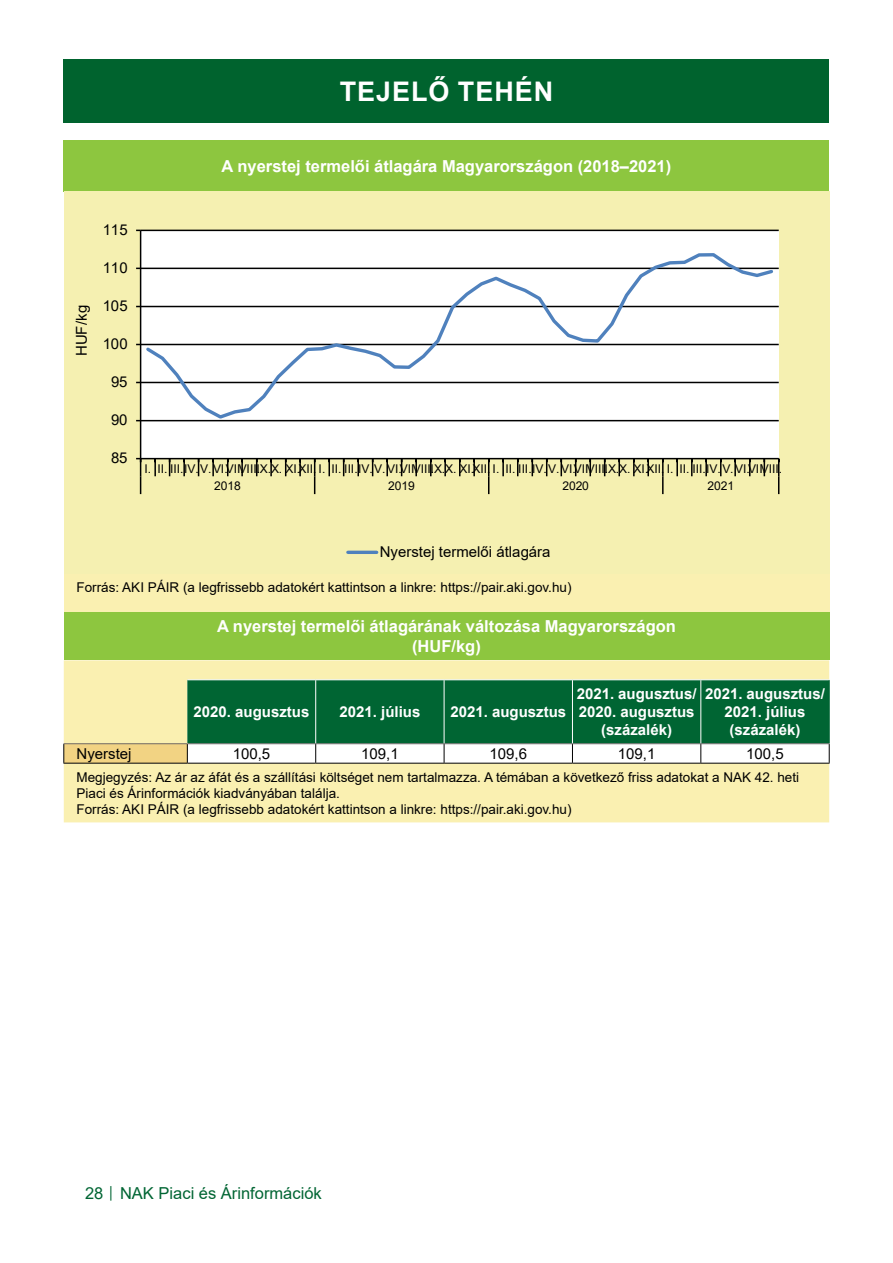
<style>
.page{position:relative;width:893px;height:1263px;background:#fff}
.page>*{position:absolute;margin:0;border:0;box-sizing:border-box;transform-origin:0 0}
.Cím_01_tartalomjegyz{font:700 27px "Arial";letter-spacing:.035em;color:#fff}
.Tablazat_cime{font:700 16.5px/19.8px "Arial";color:#fff;text-align:center}
.t1{font:16.5px "Arial";color:#006533}
.Tablazat_fejlece_koz{font:700 15px/18px "Arial";color:#fff;text-align:center}
.Tablazat_bal_kategor{font:15px "Arial";color:#000}
.Tablazat_kozep_ertek{font:15px "Arial";color:#000}
.Tablazat_forrasa{font:13.5px/16.2px "Arial";color:#000}
.t2{font:12px/17.7px "Arial";letter-spacing:-.005em;color:#000}
.s1{font-size:12px}
</style>
<div class="page">
<div style="left:64px;top:60px;width:765px;height:63px;background:#00632e"></div>
<div style="left:64px;top:611px;width:765px;height:49px;background:#8dc63f"></div>
<div style="left:64px;top:660px;width:765px;height:162px;background:#faf0b1"></div>
<div style="left:64px;top:744px;width:123px;height:19px;background:#f2d383"></div>
<hr style="left:187px;top:679px;width:129px;height:1px;background:#fff">
<hr style="left:316px;top:679px;width:128px;height:1px;background:#fff">
<hr style="left:444px;top:679px;width:128px;height:1px;background:#fff">
<hr style="left:572px;top:679px;width:129px;height:1px;background:#fff">
<hr style="left:701px;top:679px;width:129px;height:1px;background:#fff">
<hr style="left:63px;top:743px;width:124px;height:1px;background:#706f6f">
<svg style="left:63px;top:744px;width:1px;height:19px"></svg>
<svg style="left:187px;top:680px;width:643px;height:83px"></svg>
<hr style="left:63px;top:763px;width:124px;height:1px;background:#000">
<hr style="left:187px;top:763px;width:129px;height:1px;background:#000">
<hr style="left:316px;top:763px;width:128px;height:1px;background:#000">
<hr style="left:444px;top:763px;width:128px;height:1px;background:#000">
<hr style="left:572px;top:763px;width:129px;height:1px;background:#000">
<hr style="left:701px;top:763px;width:129px;height:1px;background:#000">
<div style="left:64px;top:140px;width:765px;height:51px;background:#8dc63f"></div>
<div style="left:64px;top:574px;width:765px;height:37px;background:#faf0b1"></div>
<div style="left:64px;top:191px;width:765px;height:383px;background:#f5f0b1"></div>
<div style="left:141px;top:230px;width:638px;height:229px;background:#fff"></div>
<hr style="left:141px;top:420px;width:638px;height:1px;background:#000">
<hr style="left:141px;top:382px;width:638px;height:1px;background:#000">
<hr style="left:141px;top:344px;width:638px;height:1px;background:#000">
<hr style="left:141px;top:306px;width:638px;height:1px;background:#000">
<hr style="left:141px;top:268px;width:638px;height:1px;background:#000">
<hr style="left:141px;top:230px;width:638px;height:1px;background:#000">
<hr style="left:140px;top:230px;width:1px;height:229px;background:#000">
<hr style="left:141px;top:458px;width:638px;height:1px;background:#000">
<svg style="left:154px;top:459px;width:2px;height:17px"></svg>
<svg style="left:169px;top:459px;width:1px;height:17px"></svg>
<svg style="left:183px;top:459px;width:2px;height:17px"></svg>
<svg style="left:198px;top:459px;width:1px;height:17px"></svg>
<svg style="left:212px;top:459px;width:2px;height:17px"></svg>
<svg style="left:227px;top:459px;width:1px;height:17px"></svg>
<svg style="left:241px;top:459px;width:2px;height:17px"></svg>
<svg style="left:256px;top:459px;width:1px;height:17px"></svg>
<svg style="left:270px;top:459px;width:2px;height:17px"></svg>
<svg style="left:285px;top:459px;width:1px;height:17px"></svg>
<svg style="left:299px;top:459px;width:2px;height:17px"></svg>
<svg style="left:328px;top:459px;width:2px;height:17px"></svg>
<svg style="left:343px;top:459px;width:1px;height:17px"></svg>
<svg style="left:357px;top:459px;width:2px;height:17px"></svg>
<svg style="left:372px;top:459px;width:1px;height:17px"></svg>
<svg style="left:386px;top:459px;width:2px;height:17px"></svg>
<svg style="left:401px;top:459px;width:1px;height:17px"></svg>
<svg style="left:415px;top:459px;width:2px;height:17px"></svg>
<svg style="left:430px;top:459px;width:2px;height:17px"></svg>
<svg style="left:444px;top:459px;width:2px;height:17px"></svg>
<svg style="left:459px;top:459px;width:1px;height:17px"></svg>
<svg style="left:473px;top:459px;width:2px;height:17px"></svg>
<svg style="left:502px;top:459px;width:2px;height:17px"></svg>
<svg style="left:517px;top:459px;width:1px;height:17px"></svg>
<svg style="left:532px;top:459px;width:1px;height:17px"></svg>
<svg style="left:546px;top:459px;width:1px;height:17px"></svg>
<svg style="left:561px;top:459px;width:1px;height:17px"></svg>
<svg style="left:575px;top:459px;width:1px;height:17px"></svg>
<svg style="left:589px;top:459px;width:2px;height:17px"></svg>
<svg style="left:604px;top:459px;width:1px;height:17px"></svg>
<svg style="left:618px;top:459px;width:2px;height:17px"></svg>
<svg style="left:633px;top:459px;width:2px;height:17px"></svg>
<svg style="left:647px;top:459px;width:2px;height:17px"></svg>
<svg style="left:676px;top:459px;width:2px;height:17px"></svg>
<svg style="left:691px;top:459px;width:1px;height:17px"></svg>
<svg style="left:705px;top:459px;width:2px;height:17px"></svg>
<svg style="left:720px;top:459px;width:1px;height:17px"></svg>
<svg style="left:734px;top:459px;width:2px;height:17px"></svg>
<svg style="left:749px;top:459px;width:1px;height:17px"></svg>
<svg style="left:764px;top:459px;width:1px;height:17px"></svg>
<svg style="left:136px;top:458px;width:5px;height:36px"></svg>
<svg style="left:314px;top:459px;width:1px;height:35px"></svg>
<svg style="left:488px;top:459px;width:1px;height:35px"></svg>
<svg style="left:662px;top:459px;width:2px;height:35px"></svg>
<svg style="left:778px;top:459px;width:1px;height:35px"></svg>
<svg style="left:143px;top:253px;width:633px;height:167px"></svg>
<hr style="left:348px;top:551px;width:29px;height:3px;background:#4f81bd">
<p class="Cím_01_tartalomjegyz" style="left:340px;top:73px;width:215px">TEJELŐ TEHÉN</p>
<p class="Tablazat_cime" style="left:222px;top:156px;width:451px">A nyerstej termelői átlagára Magyarországon (2018–2021)</p>
<p class="Tablazat_bal_kategor" style="left:71px;top:356px;width:52px;rotate:-90deg">HUF/kg</p>
<p class="Tablazat_bal_kategor" style="left:103px;top:219px;width:27px">115</p>
<p class="Tablazat_bal_kategor" style="left:103px;top:257px;width:27px">110</p>
<p class="Tablazat_bal_kategor" style="left:103px;top:296px;width:27px">105</p>
<p class="Tablazat_bal_kategor" style="left:103px;top:334px;width:27px">100</p>
<p class="Tablazat_bal_kategor" style="left:111px;top:372px;width:18px">95</p>
<p class="Tablazat_bal_kategor" style="left:111px;top:410px;width:18px">90</p>
<p class="Tablazat_bal_kategor" style="left:111px;top:448px;width:18px">85</p>
<p class="t2" style="left:214px;top:459px;width:569px;text-indent:-70px">I. II. III.IV.V.VI.VII.VIII.IX.X. XI.XII. I. II. III.IV.V.VI.VII.VIII.IX.X. XI.XII. I. II. III.IV.V.VI.VII.VIII.IX.X. XI.XII. I. II. III.IV.V.VI.VII.VIII.<br>2018</p>
<p class="t2" style="left:388px;top:477px;width:28px">2019</p>
<p class="t2" style="left:562px;top:477px;width:28px">2020</p>
<p class="t2" style="left:707px;top:477px;width:28px">2021</p>
<p class="Tablazat_bal_kategor" style="left:380px;top:541px;width:172px">Nyerstej termelői átlagára</p>
<p class="Tablazat_forrasa" style="left:77px;top:579px;width:496px">Forrás: AKI PÁIR (a legfrissebb adatokért kattintson a linkre: https://pair.aki.gov.hu)</p>
<p class="Tablazat_cime" style="left:217px;top:616px;width:460px">A nyerstej termelői átlagárának változása Magyarországon (HUF/kg)</p>
<p class="Tablazat_fejlece_koz" style="left:194px;top:703px;width:117px">2020. augusztus</p>
<p class="Tablazat_fejlece_koz" style="left:339px;top:703px;width:82px">2021. július</p>
<p class="Tablazat_fejlece_koz" style="left:450px;top:703px;width:117px">2021. augusztus</p>
<p class="Tablazat_fejlece_koz" style="left:577px;top:685px;width:121px">2021. augusztus/<br>2020. augusztus (százalék)</p>
<p class="Tablazat_fejlece_koz" style="left:705px;top:685px;width:121px">2021. augusztus/<br>2021. július (százalék)</p>
<p class="Tablazat_bal_kategor" style="left:77px;top:743px;width:57px">Nyerstej</p>
<p class="Tablazat_kozep_ertek" style="left:233px;top:743px;width:39px">100,5</p>
<p class="Tablazat_kozep_ertek" style="left:361px;top:743px;width:39px">109,1</p>
<p class="Tablazat_kozep_ertek" style="left:489px;top:743px;width:39px">109,6</p>
<p class="Tablazat_kozep_ertek" style="left:618px;top:743px;width:39px">109,1</p>
<p class="Tablazat_kozep_ertek" style="left:746px;top:743px;width:39px">100,5</p>
<p class="Tablazat_forrasa" style="left:77px;top:768px;width:724px">Megjegyzés: Az ár az áfát és a szállítási költséget nem tartalmazza. A témában a következő friss adatokat a NAK 42. heti<br>Piaci és Árinformációk kiadványában találja.<br>Forrás: AKI PÁIR (a legfrissebb adatokért kattintson a linkre: https://pair.aki.gov.hu)</p>
<p class="t1" style="left:85px;top:1182px;width:238px">28 <span class="s1">│</span> NAK Piaci és Árinformációk</p>
</div>
